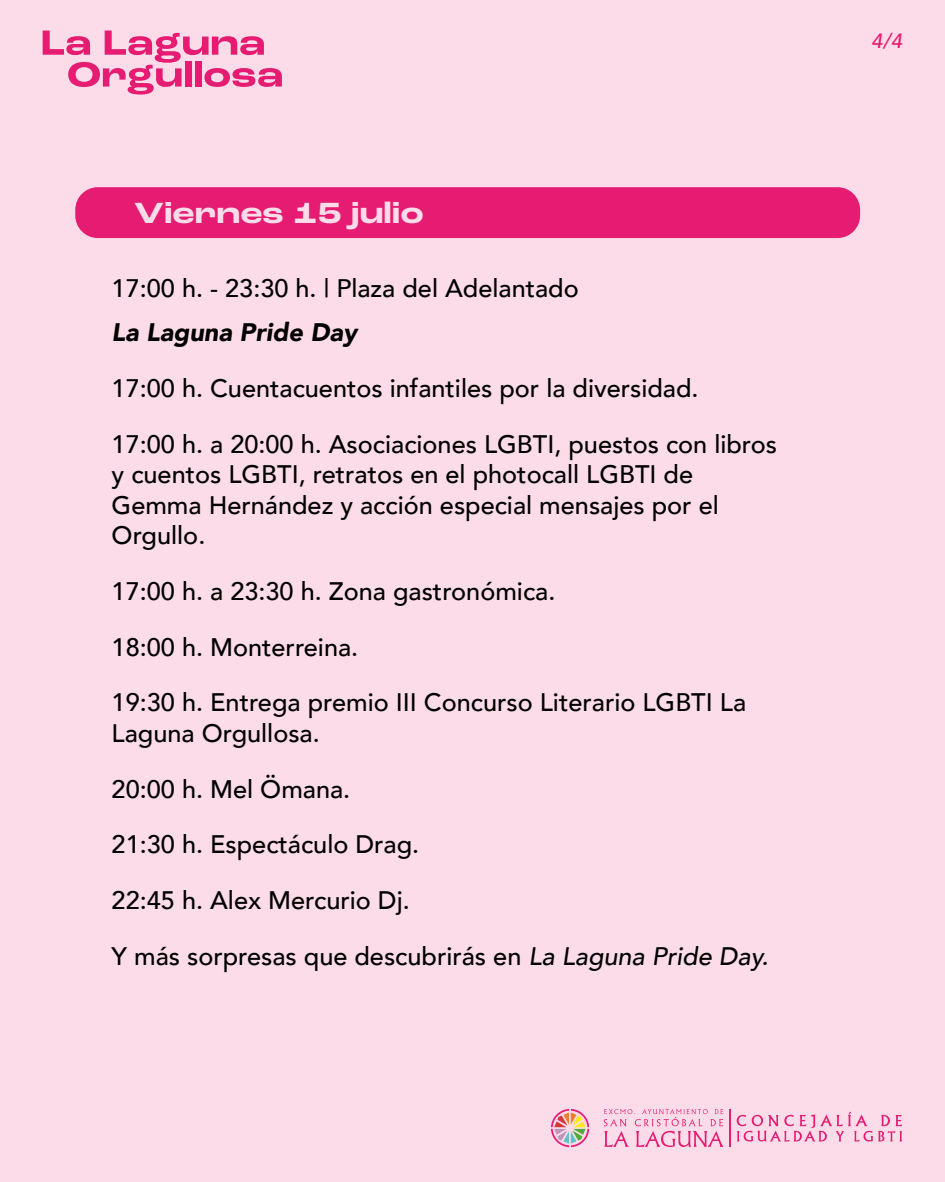
<style>
.page{position:relative;width:945px;height:1182px;background:#fff}
.page>*{position:absolute;margin:0;border:0;box-sizing:border-box;transform-origin:0 0}
.t1{font:700 expanded 30.62px "Roc Grotesk";color:#fbdce8}
.t2{font:500 25.29px/30.4px "Avenir";color:#000}
.t3{font:italic 900 25.29px "Avenir";color:#000}
.t4{font:italic 500 20.56px "Avenir";color:#e61b72}
.s1{font-style:italic}
</style>
<div class="page">
<div style="left:0;top:0;width:945px;height:1181px;background:#fbdce8"></div>
<svg style="left:43px;top:31px;width:239px;height:63px"></svg>
<svg style="left:604px;top:1109px;width:120px;height:37px"></svg>
<svg style="left:737px;top:1111px;width:165px;height:30px"></svg>
<hr style="left:729px;top:1108px;width:2px;height:38px;background:#e61b72">
<svg style="left:551px;top:1109px;width:38px;height:37px"></svg>
<div style="left:75px;top:187px;width:785px;height:51px;background:#e61b72;border-radius:23px"></div>
<p class="t1" style="left:134px;top:194px;width:291px">Viernes 15 julio</p>
<p class="t2" style="left:112px;top:271px;width:469px">17:00 h. - 23:30 h. | Plaza del Adelantado</p>
<p class="t3" style="left:112px;top:311px;width:247px">La Laguna Pride Day</p>
<p class="t2" style="left:112px;top:372px;width:588px">17:00 h. Cuentacuentos infantiles por la diversidad.</p>
<p class="t2" style="left:112px;top:427px;width:667px">17:00 h. a 20:00 h. Asociaciones LGBTI, puestos con libros y cuentos LGBTI, retratos en el photocall LGBTI de Gemma Hernández y acción especial mensajes por el Orgullo.</p>
<p class="t2" style="left:112px;top:574px;width:445px">17:00 h. a 23:30 h. Zona gastronómica.</p>
<p class="t2" style="left:112px;top:630px;width:248px">18:00 h. Monterreina.</p>
<p class="t2" style="left:112px;top:686px;width:636px">19:30 h. Entrega premio III Concurso Literario LGBTI La<br>Laguna Orgullosa.</p>
<p class="t2" style="left:112px;top:772px;width:240px">20:00 h. Mel Ömana.</p>
<p class="t2" style="left:112px;top:828px;width:309px">21:30 h. Espectáculo Drag.</p>
<p class="t2" style="left:112px;top:883px;width:300px">22:45 h. Alex Mercurio Dj.</p>
<p class="t2" style="left:112px;top:939px;width:658px">Y más sorpresas que descubrirás en <span class="s1">La Laguna Pride Day.</span></p>
<p class="t4" style="left:871px;top:29px;width:32px">4/4</p>
</div>
